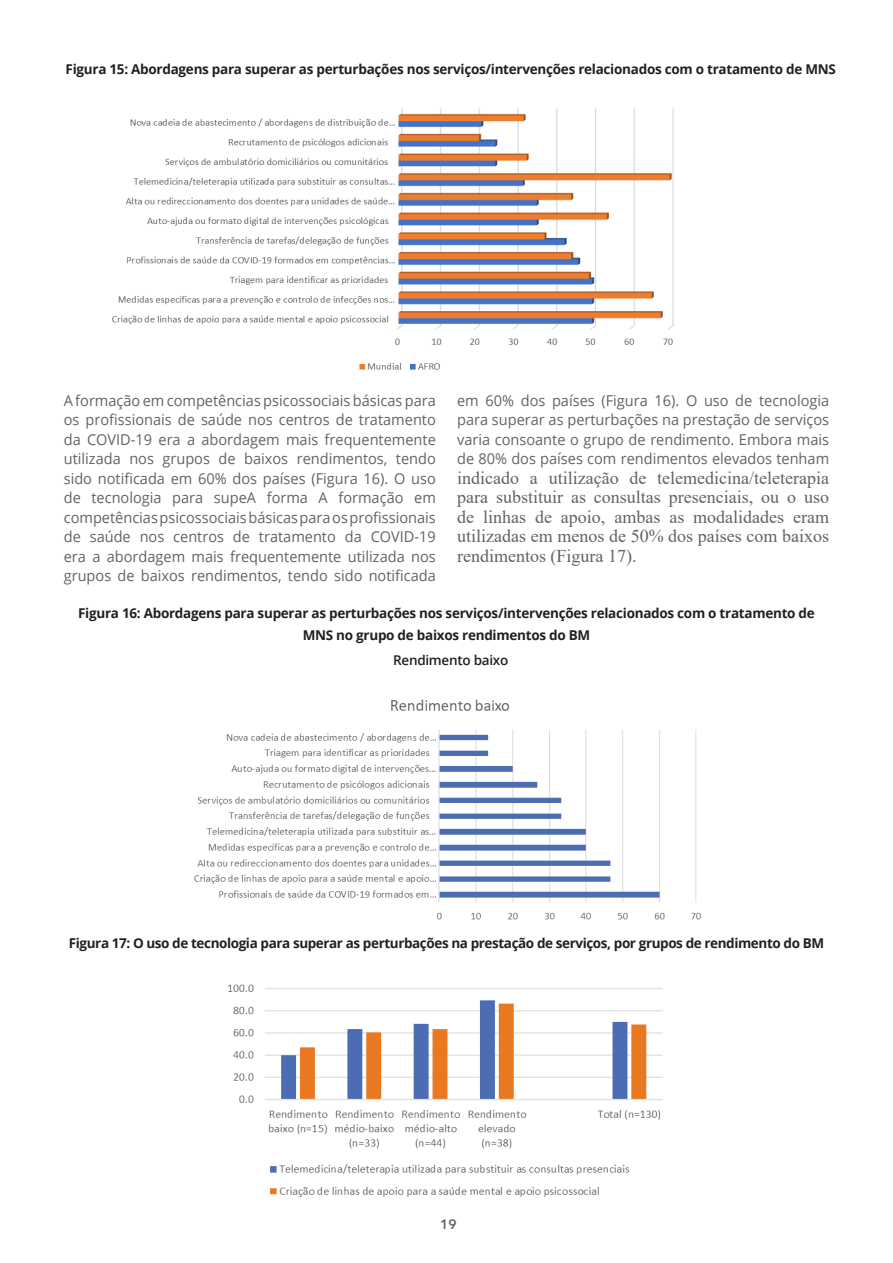
<style>
.page{position:relative;width:893px;height:1263px;background:#fff}
.page>*{position:absolute;margin:0;border:0;box-sizing:border-box;transform-origin:0 0}
.t1{font:18px/19.5px "Times New Roman";color:#646363;text-align:justify}
.t2{font:15px/19.5px "Open Sans";color:#646363;text-align:justify}
.t3{font:700 13.5px/21.6px "Open Sans";letter-spacing:-.02em;color:#202121;text-align:center}
.t4{font:600 13.5px "Open Sans";letter-spacing:-.02em;color:#202121}
.t5{font:600 13.5px "Avenir Next LT Pro";color:#646363}
</style>
<div class="page">
<img style="left:113px;top:108px;width:561px;height:262px">
<img style="left:194px;top:699px;width:507px;height:221px">
<img style="left:228px;top:984px;width:435px;height:213px">
<p class="t3" style="left:66px;top:58px;width:772px">Figura 15: Abordagens para superar as perturbações nos serviços/intervenções relacionados com o tratamento de MNS</p>
<p class="t2" style="left:64px;top:390px;width:374px">A formação em competências psicossociais básicas para os profissionais de saúde nos centros de tratamento da COVID-19 era a abordagem mais frequentemente utilizada nos grupos de baixos rendimentos, tendo sido notificada em 60% dos países (Figura 16). O uso de tecnologia para supeA forma A formação em competências psicossociais básicas para os profissionais de saúde nos centros de tratamento da COVID-19 era a abordagem mais frequentemente utilizada nos grupos de baixos rendimentos, tendo sido notificada</p>
<p class="t2" style="left:457px;top:390px;width:374px">em 60% dos países (Figura 16). O uso de tecnologia para superar as perturbações na prestação de serviços varia consoante o grupo de rendimento. Embora mais de 80% dos países com rendimentos elevados tenham</p>
<p class="t1" style="left:457px;top:467px;width:374px">indicado a utilização de telemedicina/teleterapia para substituir as consultas presenciais, ou o uso de linhas de apoio, ambas as modalidades eram utilizadas em menos de 50% dos países com baixos rendimentos (Figura 17).</p>
<p class="t3" style="left:78px;top:602px;width:738px">Figura 16: Abordagens para superar as perturbações nos serviços/intervenções relacionados com o tratamento de<br>MNS no grupo de baixos rendimentos do BM</p>
<p class="t4" style="left:393px;top:651px;width:117px">Rendimento baixo</p>
<p class="t3" style="left:69px;top:931px;width:757px">Figura 17: O uso de tecnologia para superar as perturbações na prestação de serviços, por grupos de rendimento do BM</p>
<p class="t5" style="left:440px;top:1215px;width:18px">19</p>
</div>
